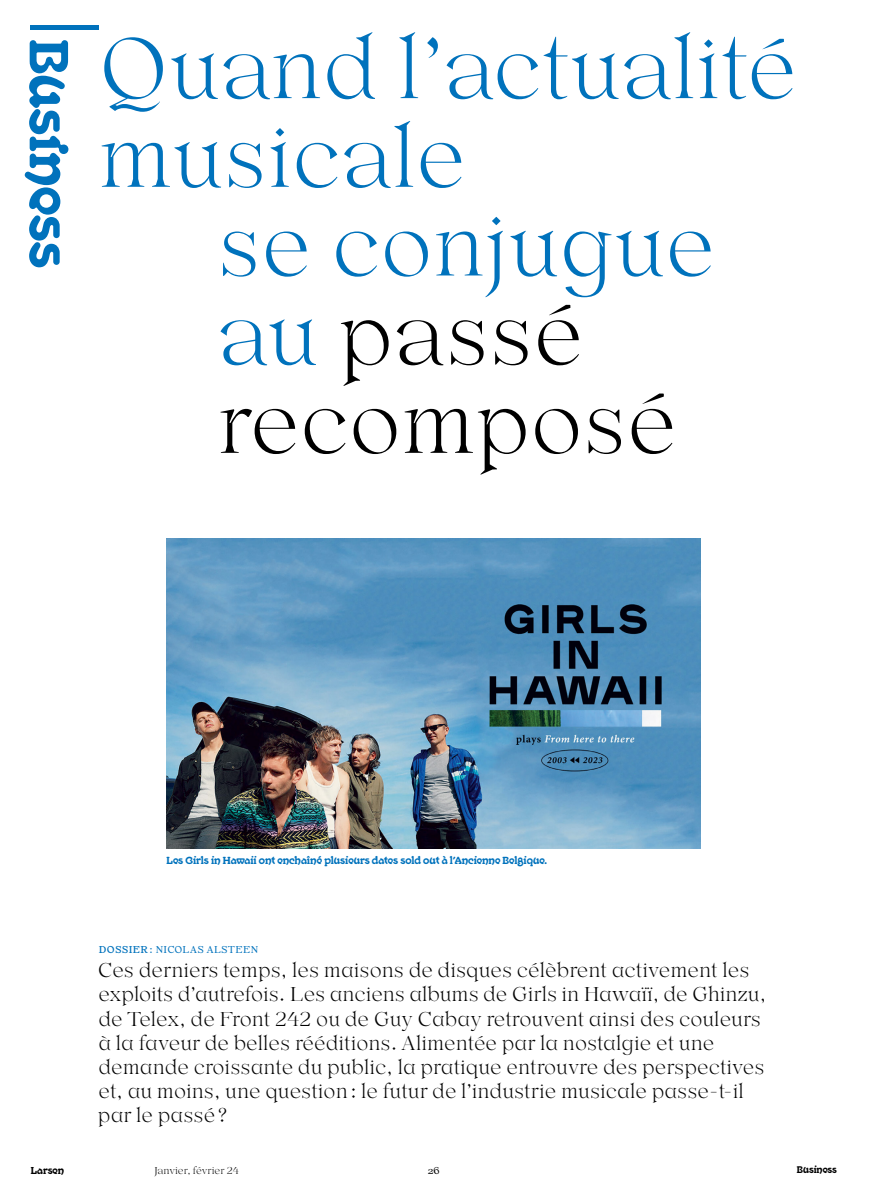
<style>
.page{position:relative;width:893px;height:1191px;background:#fff}
.page>*{position:absolute;margin:0;border:0;box-sizing:border-box;transform-origin:0 0}
.t1{font:100 90px/88.7px "Or Lemmen";color:#000}
.t2{font:100 90px/88.7px "Or Lemmen";color:#0072bc}
.t3{font:700 60px "Nirvana";color:#0072bc}
.t4{font:100 21px/24.2px "Or Lemmen";color:#000}
.t5{font:700 11.25px "Nirvana";color:#0072bc}
.t6{font:700 10.95px "Nirvana Larsen";color:#000}
.t7{font:300 10.5px "Or Lemmen";letter-spacing:.03em;color:#0072bc}
.t8{font:100 10.5px "Or Lemmen";color:#000}
.t9{font:700 10.5px "Nirvana";color:#000}
.t10{font:300 10.5px "Or Lemmen";color:#000}
.s1{color:#0072bc}
.s2{font-weight:400}
</style>
<div class="page">
<hr style="left:30px;top:26px;width:68px;height:4px;background:#0072bc">
<img style="left:167px;top:538px;width:534px;height:310px">
<h2 class="t3" style="left:90px;top:39px;width:230px;rotate:90deg">Business</h2>
<h1 class="t2" style="left:98px;top:25px;width:700px">Quand l’actualité musicale</h1>
<h1 class="t1" style="left:217px;top:202px;width:500px"><span class="s1">se conjugue au</span> passé recomposé</h1>
<p class="t5" style="left:167px;top:853px;width:382px">Les Girls in Hawaii ont enchaîné plusieurs dates sold out à l’Ancienne Belgique.</p>
<p class="t7" style="left:99px;top:943px;width:161px"><span class="s2">DOSSIER:</span> NICOLAS ALSTEEN</p>
<p class="t4" style="left:98px;top:958px;width:670px">Ces derniers temps, les maisons de disques célèbrent activement les exploits d’autrefois. Les anciens albums de Girls in Hawaïï, de Ghinzu, de Telex, de Front 242 ou de Guy Cabay retrouvent ainsi des couleurs à la faveur de belles rééditions. Alimentée par la nostalgie et une demande croissante du public, la pratique entrouvre des perspectives et, au moins, une question: le futur de l’industrie musicale passe-t-il par le passé?</p>
<p class="t6" style="left:31px;top:1166px;width:35px">Larsen</p>
<p class="t8" style="left:154px;top:1164px;width:86px">Janvier, février 24</p>
<p class="t10" style="left:428px;top:1164px;width:14px">26</p>
<p class="t9" style="left:797px;top:1162px;width:41px">Business</p>
</div>
